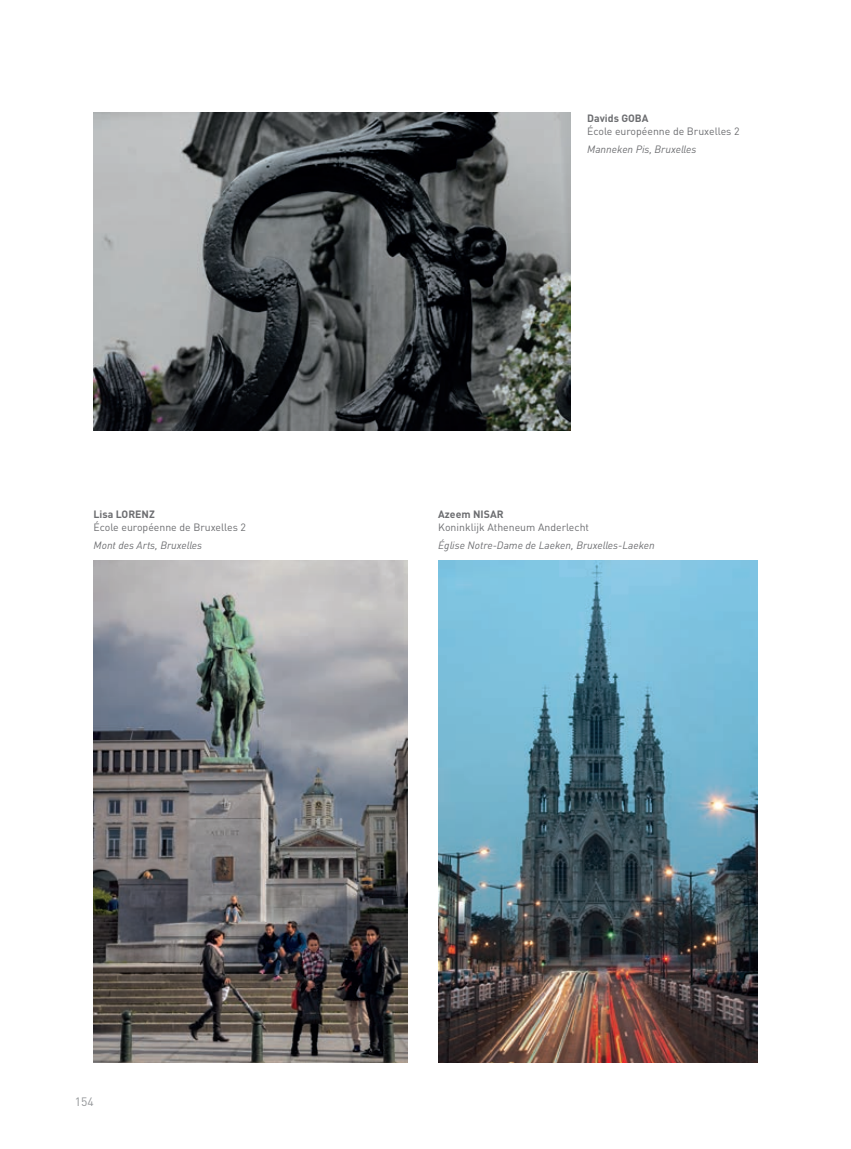
<style>
.page{position:relative;width:851px;height:1149px;background:#fff}
.page>*{position:absolute;margin:0;border:0;box-sizing:border-box;transform-origin:0 0}
.t1{font:12px "DIN";color:#939598}
.t2{font:italic 10.5px "DINOT";color:#6c6d70}
.t3{font:10.5px "DIN";color:#6c6d70}
.t4{font:700 10.5px "DIN";color:#6c6d70}
</style>
<div class="page">
<img style="left:94px;top:112px;width:476px;height:318px">
<img style="left:94px;top:560px;width:313px;height:502px">
<img style="left:438px;top:560px;width:319px;height:502px">
<p class="t4" style="left:94px;top:507px;width:63px">Lisa LORENZ</p>
<p class="t3" style="left:94px;top:521px;width:154px">École européenne de Bruxelles 2</p>
<p class="t2" style="left:94px;top:539px;width:110px">Mont des Arts, Bruxelles</p>
<p class="t4" style="left:587px;top:111px;width:63px">Davids GOBA</p>
<p class="t3" style="left:587px;top:125px;width:154px">École européenne de Bruxelles 2</p>
<p class="t2" style="left:587px;top:143px;width:111px">Manneken Pis, Bruxelles</p>
<p class="t4" style="left:438px;top:507px;width:67px">Azeem NISAR</p>
<p class="t3" style="left:438px;top:521px;width:152px">Koninklijk Atheneum Anderlecht</p>
<p class="t2" style="left:438px;top:539px;width:218px">Église Notre-Dame de Laeken, Bruxelles-Laeken</p>
<p class="t1" style="left:75px;top:1094px;width:20px">154</p>
</div>
